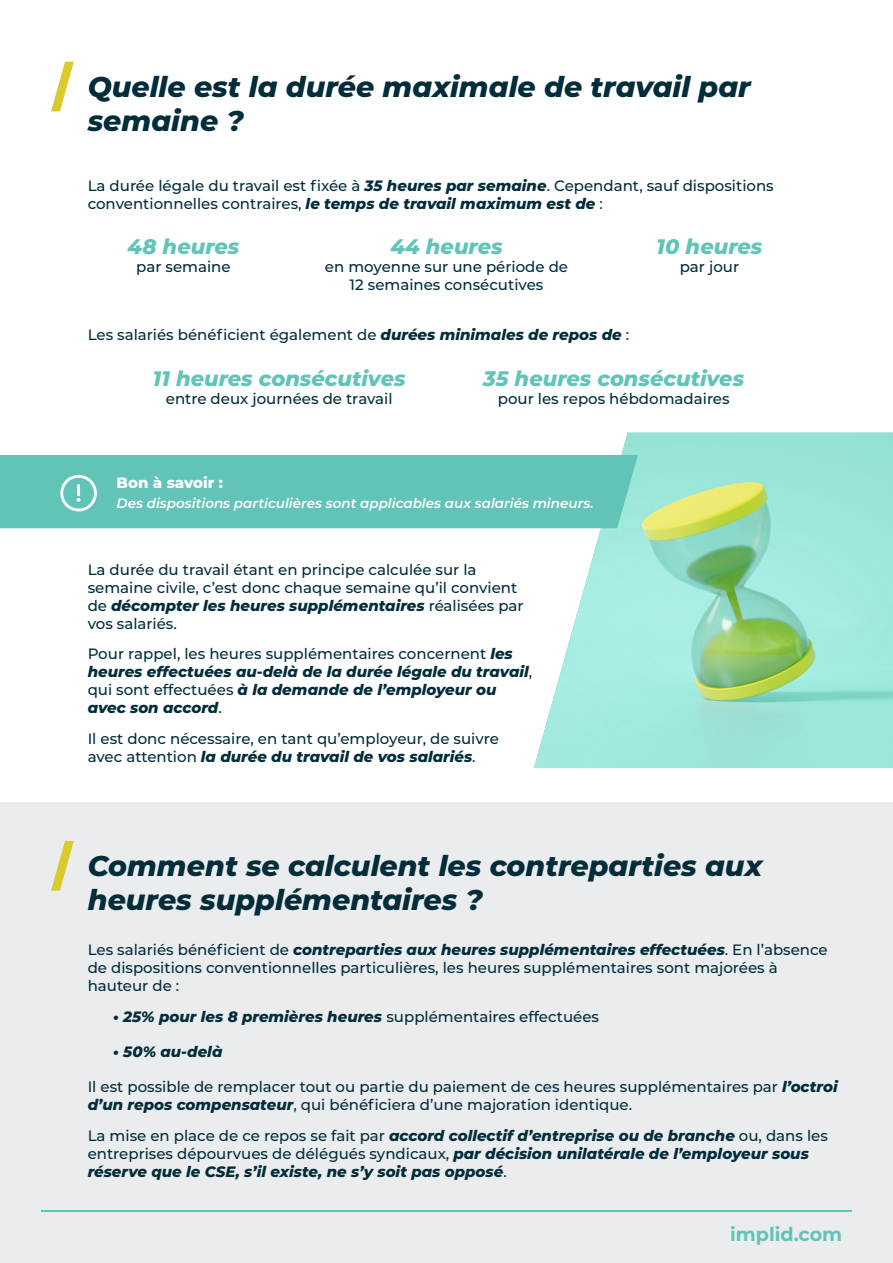
<style>
.page{position:relative;width:893px;height:1263px;background:#fff}
.page>*{position:absolute;margin:0;border:0;box-sizing:border-box;transform-origin:0 0}
.t1{font:italic 800 28.5px/34.2px "Montserrat";color:#012d3a}
.t2{font:italic 800 21px "Montserrat";color:#61c4b6}
.t3{font:700 19.05px "Montserrat";color:#61c4b6}
.t4{font:500 15px/18px "Montserrat";color:#012d3a}
.t5{font:italic 800 15px/18px "Montserrat";color:#012d3a}
.t6{font:800 15px "Montserrat";color:#fff}
.t7{font:italic 600 13.5px "Montserrat";color:#fff}
.s1{font-weight:800;font-style:italic}
.s2{font-weight:500;font-style:normal}
</style>
<div class="page">
<div style="left:0;top:802px;width:893px;height:461px;background:#eaecee"></div>
<svg style="left:51px;top:62px;width:23px;height:49px"></svg>
<svg style="left:51px;top:841px;width:23px;height:50px"></svg>
<hr style="left:41px;top:1210px;width:811px;height:1px;background:#61c4b6">
<img style="left:534px;top:433px;width:359px;height:335px">
<div style="left:0;top:455px;width:638px;height:73px;background:#61c4b6"></div>
<svg style="left:60px;top:475px;width:37px;height:36px"></svg>
<p class="t1" style="left:88px;top:68px;width:665px">Quelle est la durée maximale de travail par semaine ?</p>
<p class="t4" style="left:88px;top:176px;width:688px">La durée légale du travail est fixée à <span class="s1">35 heures par semaine</span>. Cependant, sauf dispositions conventionnelles contraires, <span class="s1">le temps de travail maximum est de</span> :</p>
<p class="t2" style="left:128px;top:231px;width:113px">48 heures</p>
<p class="t4" style="left:136px;top:257px;width:96px">par semaine</p>
<p class="t2" style="left:390px;top:231px;width:114px">44 heures</p>
<p class="t4" style="left:325px;top:257px;width:245px;text-align:center">en moyenne sur une période de<br>12 semaines consécutives</p>
<p class="t4" style="left:88px;top:325px;width:543px">Les salariés bénéficient également de <span class="s1">durées minimales de repos de</span> :</p>
<p class="t2" style="left:657px;top:231px;width:107px">10 heures</p>
<p class="t4" style="left:680px;top:257px;width:61px">par jour</p>
<p class="t2" style="left:153px;top:363px;width:254px">11 heures consécutives</p>
<p class="t4" style="left:166px;top:389px;width:228px">entre deux journées de travail</p>
<p class="t6" style="left:117px;top:472px;width:108px">Bon à savoir :</p>
<p class="t2" style="left:483px;top:363px;width:262px">35 heures consécutives</p>
<p class="t4" style="left:498px;top:389px;width:233px">pour les repos hébdomadaires</p>
<p class="t7" style="left:117px;top:493px;width:479px">Des dispositions particulières sont applicables aux salariés mineurs.</p>
<p class="t4" style="left:88px;top:560px;width:437px">La durée du travail étant en principe calculée sur la semaine civile, c’est donc chaque semaine qu’il convient de <span class="s1">décompter les heures supplémentaires</span> réalisées par vos salariés.</p>
<p class="t5" style="left:88px;top:644px;width:446px"><span class="s2">Pour rappel, les heures supplémentaires concernent</span> les heures effectuées au-delà de la durée légale du travail<span class="s2">, qui sont effectuées</span> à la demande de l’employeur ou avec son accord<span class="s2">.</span></p>
<p class="t4" style="left:88px;top:729px;width:413px">Il est donc nécessaire, en tant qu’employeur, de suivre avec attention <span class="s1">la durée du travail de vos salariés</span>.</p>
<p class="t1" style="left:88px;top:847px;width:676px">Comment se calculent les contreparties aux heures supplémentaires ?</p>
<p class="t4" style="left:88px;top:940px;width:742px">Les salariés bénéficient de <span class="s1">contreparties aux heures supplémentaires effectuées</span>. En l’absence de dispositions conventionnelles particulières, les heures supplémentaires sont majorées à hauteur de :</p>
<p class="t5" style="left:113px;top:1007px;width:487px">• 25% pour les 8 premières heures <span class="s2">supplémentaires effectuées</span></p>
<p class="t5" style="left:113px;top:1042px;width:111px">• 50% au-delà</p>
<p class="t4" style="left:88px;top:1077px;width:751px">Il est possible de remplacer tout ou partie du paiement de ces heures supplémentaires par <span class="s1">l’octroi d’un repos compensateur</span>, qui bénéficiera d’une majoration identique.</p>
<p class="t5" style="left:88px;top:1125px;width:742px"><span class="s2">La mise en place de ce repos se fait par</span> accord collectif d’entreprise ou de branche <span class="s2">ou, dans les entreprises dépourvues de délégués syndicaux,</span> par décision unilatérale de l’employeur sous réserve que le CSE, s’il existe, ne s’y soit pas opposé<span class="s2">.</span></p>
<p class="t3" style="left:730px;top:1221px;width:114px">implid.com</p>
</div>
